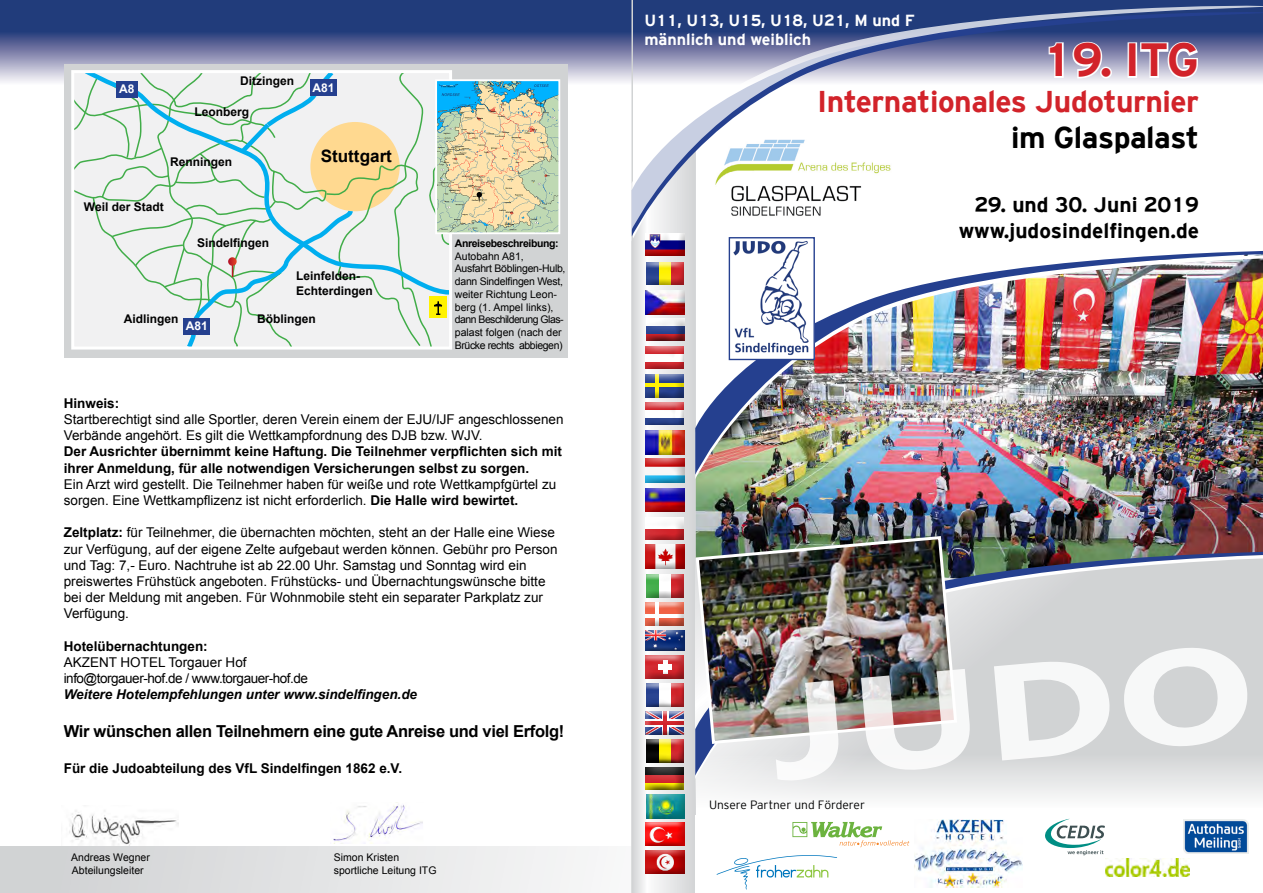
<style>
.page{position:relative;width:1263px;height:893px;background:#fff}
.page>*{position:absolute;margin:0;border:0;box-sizing:border-box;transform-origin:0 0}
.t1{font:700 135px "Ebrima";color:#fff;scale:1.33 1}
.t2{font:700 46.5px "Interstate";color:#d2232a}
.t3{font:700 30px "Interstate";letter-spacing:-.015em;color:#d2232a}
.t4{font:700 30px "Interstate";letter-spacing:-.015em;color:#000}
.t5{font:700 21px/25.2px "Interstate";color:#000;text-align:right}
.t6{font:700 17.1px "Arial";color:#000}
.t7{font:700 16.5px "Arial";letter-spacing:-.02em;color:#000}
.t8{font:700 16.05px/19.2px "Interstate";color:#fff}
.t9{font:13.5px/16.2px "Arial";color:#000}
.t10{font:700 13.5px/16.2px "Arial";color:#000}
.t11{font:13.5px/16.2px "Arial";letter-spacing:-.035em;color:#000}
.t12{font:italic 700 13.5px "Arial";color:#000}
.t13{font:700 12px/14.4px "Arial";color:#000}
.t14{font:300 12px "Interstate";color:#000}
.t15{font:700 12px "Arial";color:#fff}
.t16{font:10.5px/12.8px "Arial";letter-spacing:-.025em;color:#000}
.t17{font:10.5px "Arial";color:#000}
.t18{font:700 10.5px "Arial";letter-spacing:-.035em;color:#000}
.s1{font-weight:700}
</style>
<div class="page">
<svg style="left:0;top:0;width:1263px;height:82px;background:#4b5b90"></svg>
<svg style="left:0;top:846px;width:590px;height:47px"></svg>
<div style="left:64px;top:64px;width:504px;height:294px;background:#d1d3d4"></div>
<hr style="left:631px;top:0;width:2px;height:893px;background:#d1d3d4">
<svg style="left:631px;top:230px;width:65px;height:663px"></svg>
<div style="left:695px;top:551px;width:568px;height:256px;background:#f0f1f1"></div>
<svg style="left:631px;top:4px;width:632px;height:226px"></svg>
<img style="left:696px;top:479px;width:567px;height:70px">
<img style="left:695px;top:248px;width:568px;height:227px">
<img style="left:731px;top:240px;width:82px;height:118px">
<div style="left:729px;top:237px;width:86px;height:123px;border:1px solid #25408f"></div>
<svg style="left:695px;top:549px;width:568px;height:227px;background:#c9ccce"></svg>
<img style="left:694px;top:534px;width:265px;height:212px">
<img style="left:452px;top:82px;width:105px;height:149px">
<div style="left:435px;top:79px;width:125px;height:155px;border:2px solid #fff"></div>
<svg style="left:72px;top:70px;width:380px;height:280px;background:#dde7e1"></svg>
<svg style="left:477px;top:192px;width:5px;height:11px"></svg>
<div style="left:641px;top:540px;width:47px;height:28px;background:#efeff0"></div>
<div style="left:643px;top:542px;width:46px;height:26px;background:#000;opacity:.4"></div>
<div style="left:641px;top:790px;width:46px;height:29px;background:#fff;opacity:.75"></div>
<div style="left:643px;top:792px;width:45px;height:27px;background:#000;opacity:.4"></div>
<div style="left:641px;top:484px;width:47px;height:28px;background:#fff;opacity:.75"></div>
<div style="left:643px;top:486px;width:46px;height:26px;background:#000;opacity:.4"></div>
<div style="left:641px;top:454px;width:47px;height:29px;background:#fff;opacity:.75"></div>
<div style="left:643px;top:456px;width:46px;height:27px;background:#000;opacity:.4"></div>
<div style="left:641px;top:426px;width:47px;height:29px;background:#fff;opacity:.75"></div>
<div style="left:643px;top:428px;width:46px;height:27px;background:#000;opacity:.4"></div>
<div style="left:641px;top:679px;width:47px;height:28px;background:#fff;opacity:.75"></div>
<div style="left:642px;top:681px;width:47px;height:26px;background:#000;opacity:.4"></div>
<div style="left:641px;top:651px;width:47px;height:28px;background:#fff;opacity:.75"></div>
<div style="left:642px;top:653px;width:47px;height:26px;background:#000;opacity:.4"></div>
<div style="left:641px;top:734px;width:47px;height:29px;background:#fff;opacity:.75"></div>
<div style="left:643px;top:737px;width:46px;height:26px;background:#000;opacity:.75"></div>
<div style="left:641px;top:762px;width:47px;height:29px;background:#fff;opacity:.75"></div>
<div style="left:643px;top:765px;width:46px;height:26px;background:#000;opacity:.75"></div>
<div style="left:641px;top:706px;width:47px;height:30px;background:#fff;opacity:.75"></div>
<div style="left:643px;top:709px;width:46px;height:27px;background:#000;opacity:.4"></div>
<div style="left:642px;top:625px;width:45px;height:27px;background:#fff;opacity:.75"></div>
<div style="left:643px;top:628px;width:46px;height:24px;background:#000;opacity:.4"></div>
<div style="left:641px;top:597px;width:47px;height:29px;background:#fff;opacity:.75"></div>
<div style="left:642px;top:599px;width:47px;height:27px;background:#000;opacity:.4"></div>
<div style="left:641px;top:569px;width:47px;height:28px;background:#fff;opacity:.75"></div>
<div style="left:642px;top:571px;width:47px;height:26px;background:#000;opacity:.4"></div>
<div style="left:641px;top:398px;width:47px;height:29px;background:#efeff0"></div>
<div style="left:643px;top:399px;width:46px;height:28px;background:#000;opacity:.4"></div>
<div style="left:641px;top:341px;width:47px;height:30px;background:#fff;opacity:.75"></div>
<div style="left:642px;top:343px;width:47px;height:28px;background:#000;opacity:.4"></div>
<div style="left:641px;top:512px;width:46px;height:31px;background:#fff;opacity:.75"></div>
<div style="left:643px;top:514px;width:46px;height:29px;background:#000;opacity:.4"></div>
<div style="left:641px;top:257px;width:47px;height:29px;background:#fff;opacity:.75"></div>
<div style="left:642px;top:259px;width:47px;height:27px;background:#000;opacity:.4"></div>
<div style="left:641px;top:369px;width:47px;height:30px;background:#fff;opacity:.75"></div>
<div style="left:643px;top:371px;width:45px;height:28px;background:#000;opacity:.4"></div>
<div style="left:641px;top:286px;width:47px;height:28px;background:#fff;opacity:.75"></div>
<div style="left:643px;top:288px;width:46px;height:26px;background:#000;opacity:.4"></div>
<div style="left:641px;top:845px;width:47px;height:29px;background:#fff;opacity:.75"></div>
<div style="left:643px;top:848px;width:46px;height:26px;background:#000;opacity:.4"></div>
<div style="left:641px;top:818px;width:47px;height:28px;background:#efeff0"></div>
<div style="left:643px;top:819px;width:46px;height:27px;background:#000;opacity:.4"></div>
<div style="left:641px;top:313px;width:47px;height:29px;background:#fff;opacity:.75"></div>
<div style="left:643px;top:316px;width:46px;height:26px;background:#000;opacity:.75"></div>
<div style="left:641px;top:228px;width:47px;height:30px;background:#fff;opacity:.75"></div>
<div style="left:643px;top:230px;width:45px;height:28px;background:#000;opacity:.4"></div>
<img style="left:69px;top:810px;width:110px;height:36px">
<svg style="left:1045px;top:819px;width:60px;height:36px"></svg>
<img style="left:1105px;top:858px;width:84px;height:19px">
<img style="left:1184px;top:819px;width:64px;height:34px">
<img style="left:914px;top:819px;width:108px;height:68px">
<svg style="left:716px;top:822px;width:193px;height:67px"></svg>
<img style="left:333px;top:802px;width:90px;height:41px">
<p class="t15" style="left:119px;top:81px;width:17px">A8</p>
<p class="t13" style="left:240px;top:74px;width:55px">Ditzingen</p>
<p class="t13" style="left:195px;top:105px;width:56px">Leonberg</p>
<p class="t13" style="left:170px;top:155px;width:64px">Renningen</p>
<p class="t13" style="left:84px;top:200px;width:81px">Weil der Stadt</p>
<p class="t13" style="left:197px;top:236px;width:74px">Sindelfingen</p>
<p class="t15" style="left:313px;top:80px;width:24px">A81</p>
<p class="t6" style="left:321px;top:144px;width:73px">Stuttgart</p>
<p class="t13" style="left:124px;top:312px;width:56px">Aidlingen</p>
<p class="t15" style="left:186px;top:318px;width:24px">A81</p>
<p class="t13" style="left:296px;top:269px;width:78px">Leinfelden-<br>Echterdingen</p>
<p class="t13" style="left:257px;top:312px;width:60px">Böblingen</p>
<p class="t18" style="left:455px;top:236px;width:105px">Anreisebeschreibung:</p>
<p class="t16" style="left:455px;top:250px;width:112px">Autobahn A81,<br>Ausfahrt Böblingen-Hulb, dann Sindelfingen West, weiter Richtung Leon&shy;berg (1. Ampel links), dann Beschilderung Glas&shy;palast folgen (nach der<br>Brücke rechts abbiegen)</p>
<p class="t10" style="left:64px;top:395px;width:57px">Hinweis:</p>
<p class="t9" style="left:64px;top:411px;width:501px">Startberechtigt sind alle Sportler, deren Verein einem der EJU/IJF angeschlossenen<br>Verbände angehört. Es gilt die Wettkampfordnung des DJB bzw. WJV.</p>
<p class="t10" style="left:64px;top:444px;width:500px">Der Ausrichter übernimmt keine Haftung. Die Teilnehmer verpflichten sich mit ihrer Anmeldung, für alle notwendigen Versicherungen selbst zu sorgen.</p>
<p class="t9" style="left:64px;top:476px;width:494px">Ein Arzt wird gestellt. Die Teilnehmer haben für weiße und rote Wettkampfgürtel zu sorgen. Eine Wettkampflizenz ist nicht erforderlich. <span class="s1">Die Halle wird bewirtet.</span></p>
<p class="t9" style="left:64px;top:525px;width:495px"><span class="s1">Zeltplatz:</span> für Teilnehmer, die übernachten möchten, steht an der Halle eine Wiese zur Verfügung, auf der eigene Zelte aufgebaut werden können. Gebühr pro Person und Tag: 7,- Euro. Nachtruhe ist ab 22.00 Uhr. Samstag und Sonntag wird ein preiswertes Frühstück angeboten. Frühstücks- und Übernachtungswünsche bitte bei der Meldung mit angeben. Für Wohnmobile steht ein separater Parkplatz zur Verfügung.</p>
<p class="t10" style="left:64px;top:638px;width:146px">Hotelübernachtungen:</p>
<p class="t11" style="left:64px;top:654px;width:246px">AKZENT HOTEL Torgauer Hof info@torgauer-hof.de / www.torgauer-hof.de</p>
<p class="t12" style="left:64px;top:686px;width:355px">Weitere Hotelempfehlungen unter www.sindelfingen.de</p>
<p class="t7" style="left:64px;top:721px;width:502px">Wir wünschen allen Teilnehmern eine gute Anreise und viel Erfolg!</p>
<p class="t10" style="left:64px;top:761px;width:340px">Für die Judoabteilung des VfL Sindelfingen 1862 e.V.</p>
<p class="t17" style="left:71px;top:850px;width:80px">Andreas Wegner</p>
<p class="t17" style="left:334px;top:850px;width:67px">Simon Kristen</p>
<p class="t17" style="left:72px;top:863px;width:73px">Abteilungsleiter</p>
<p class="t17" style="left:334px;top:863px;width:104px">sportliche Leitung ITG</p>
<p class="t8" style="left:644px;top:11px;width:272px">U11, U13, U15, U18, U21, M und F männlich und weiblich</p>
<h2 class="t2" style="left:1042px;top:34px;width:159px">19. ITG</h2>
<h3 class="t3" style="left:817px;top:85px;width:384px">Internationales Judoturnier</h3>
<h3 class="t4" style="left:1011px;top:121px;width:189px">im Glaspalast</h3>
<h3 class="t5" style="left:959px;top:192px;width:242px">29. und 30. Juni 2019 www.judosindelfingen.de</h3>
<h1 class="t1" style="left:762px;top:633px;width:366px;rotate:-5deg">JUDO</h1>
<p class="t14" style="left:709px;top:798px;width:157px">Unsere Partner und Förderer</p>
</div>
